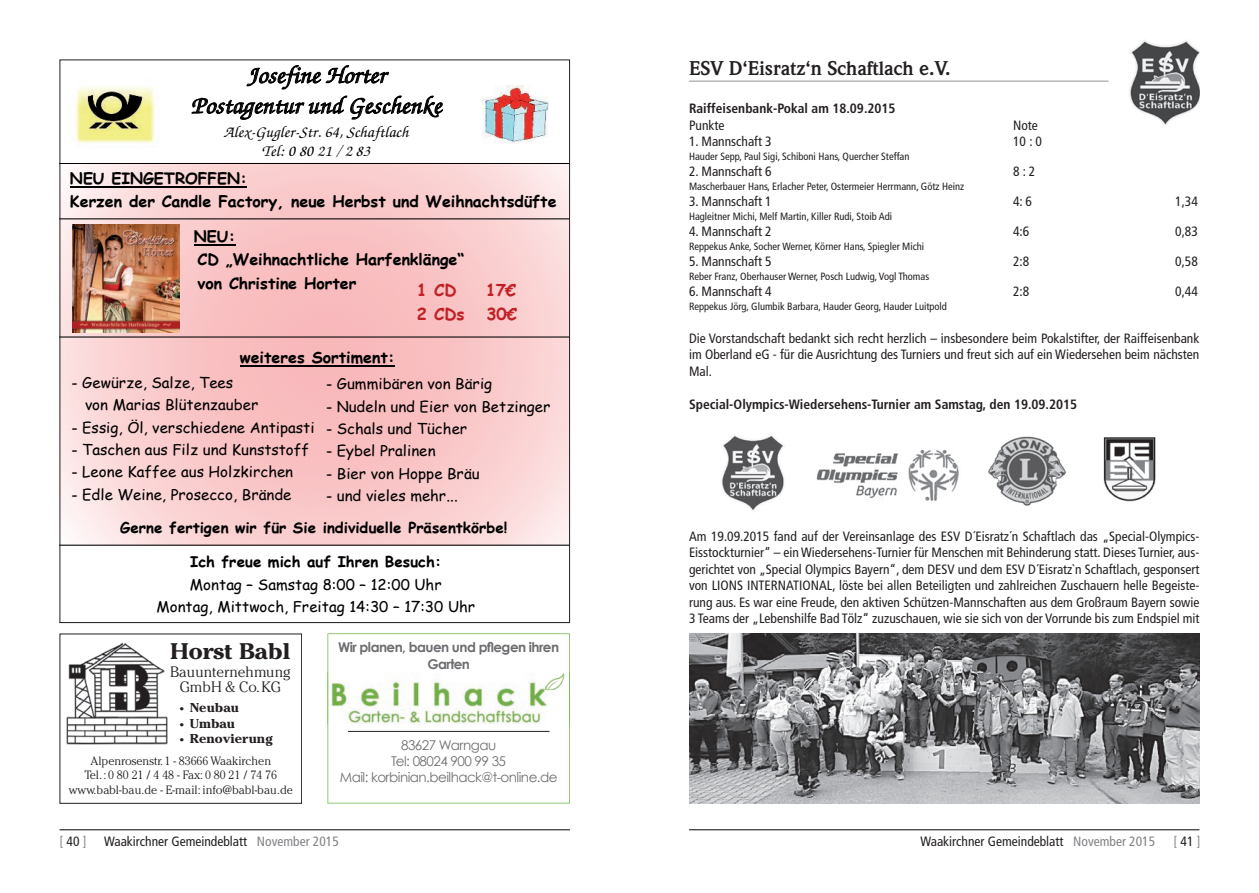
<style>
.page{position:relative;width:1259px;height:893px;background:#fff}
.page>*{position:absolute;margin:0;border:0;box-sizing:border-box;transform-origin:0 0}
.t1{font:italic 500 25.35px/30.5px "Zapf Chancery";color:#000;text-align:center}
.t2{font:700 22.5px "Cheltenham";color:#231f20;scale:1.07 1}
.t3{font:700 19.5px "Weidemann";color:#231f20}
.t4{font:italic 500 16.35px/19.8px "Zapf Chancery";letter-spacing:-.005em;color:#000;text-align:center}
.t5{font:700 16.35px "Comic Sans MS";color:#c12025}
.t6{font:700 15.75px/23.4px "Comic Sans MS";color:#000}
.t7{font:300 15px/15px "Cheltenham";color:#231f20;text-align:center}
.t8{font:14.85px/22.2px "Comic Sans MS";letter-spacing:.005em;color:#000}
.t9{font:700 14.85px "Comic Sans MS";color:#000}
.t10{font:condensed 13.5px/16.5px "Frutiger";color:#231f20;text-align:justify}
.t11{font:700 condensed 13.5px "Frutiger";color:#231f20}
.t12{font:13.5px/16.2px "Century Gothic";letter-spacing:-.04em;color:#6f7073;text-align:center}
.t13{font:700 13.5px/16.2px "Century Gothic";letter-spacing:-.04em;color:#6c6d70;text-align:center}
.t14{font:condensed 13.5px "Frutiger";color:#808285}
.t15{font:700 12.75px "Cheltenham";color:#231f20;scale:1.07 1}
.t16{font:300 12px/14.4px "Cheltenham";color:#231f20;text-align:center}
.t17{font:condensed 10.5px "Frutiger";color:#231f20}
.s1{font-family:"Helvetica";font-weight:300;font-size:9px}
.s2{color:#231f20}
.s3{color:#808285}
</style>
<div class="page">
<hr style="left:60px;top:829px;width:510px;height:1px;background:#231f20">
<hr style="left:689px;top:829px;width:510px;height:1px;background:#231f20">
<div style="left:60px;top:634px;width:242px;height:170px;border:1px solid #231f20"></div>
<img style="left:66px;top:643px;width:102px;height:102px">
<svg style="left:327px;top:633px;width:243px;height:170px"></svg>
<img style="left:327px;top:672px;width:243px;height:52px">
<hr style="left:348px;top:731px;width:201px;height:1px;background:#231f20">
<div style="left:546px;top:672px;width:21px;height:18px;background:#fff"></div>
<img style="left:545px;top:673px;width:23px;height:17px">
<img style="left:546px;top:673px;width:21px;height:17px">
<svg style="left:62px;top:84px;width:506px;height:461px"></svg>
<svg style="left:247px;top:65px;width:142px;height:24px"></svg>
<svg style="left:192px;top:96px;width:251px;height:24px"></svg>
<hr style="left:70px;top:186px;width:177px;height:1px;background:#000">
<svg style="left:62px;top:218px;width:506px;height:120px;background:#f3c1c2"></svg>
<hr style="left:194px;top:244px;width:41px;height:1px;background:#000">
<img style="left:65px;top:84px;width:99px;height:68px">
<img style="left:482px;top:85px;width:66px;height:58px">
<svg style="left:62px;top:545px;width:506px;height:1px"></svg>
<hr style="left:240px;top:365px;width:154px;height:2px;background:#000">
<hr style="left:60px;top:163px;width:509px;height:1px;background:#000">
<hr style="left:689px;top:81px;width:419px;height:1px;background:#939598">
<img style="left:1129px;top:39px;width:70px;height:86px">
<img style="left:689px;top:634px;width:510px;height:170px">
<img style="left:722px;top:435px;width:434px;height:76px">
<img style="left:72px;top:225px;width:108px;height:107px">
<h1 class="t1" style="left:191px;top:62px;width:252px">Josefine Horter<br>Postagentur und Geschenke</h1>
<p class="t4" style="left:223px;top:123px;width:187px">Alex-Gugler-Str. 64, Schaftlach<br>Tel: 0 80 21 /2 83</p>
<p class="t6" style="left:70px;top:166px;width:488px">NEU EINGETROFFEN:<br>Kerzen der Candle Factory, neue Herbst und Weihnachtsdüfte</p>
<p class="t6" style="left:194px;top:224px;width:272px">NEU:<br>CD „Weihnachtliche Harfenklänge“ von Christine Horter</p>
<p class="t5" style="left:417px;top:278px;width:41px">1 CD</p>
<p class="t5" style="left:486px;top:278px;width:32px">17€</p>
<p class="t5" style="left:417px;top:302px;width:49px">2 CDs</p>
<p class="t5" style="left:486px;top:302px;width:32px">30€</p>
<p class="t6" style="left:240px;top:345px;width:156px">weiteres Sortiment:</p>
<p class="t8" style="left:85px;top:371px;width:175px;text-indent:-14px">- Gewürze, Salze, Tees von Marias Blütenzauber</p>
<p class="t8" style="left:71px;top:416px;width:245px">- Essig, Öl, verschiedene Antipasti</p>
<p class="t8" style="left:71px;top:438px;width:239px">- Taschen aus Filz und Kunststoff</p>
<p class="t8" style="left:71px;top:460px;width:223px">- Leone Kaffee aus Holzkirchen</p>
<p class="t8" style="left:71px;top:483px;width:222px">- Edle Weine, Prosecco, Brände</p>
<p class="t9" style="left:120px;top:517px;width:388px">Gerne fertigen wir für Sie individuelle Präsentkörbe!</p>
<p class="t8" style="left:326px;top:372px;width:168px">- Gummibären von Bärig</p>
<p class="t8" style="left:326px;top:395px;width:226px">- Nudeln und Eier von Betzinger</p>
<p class="t8" style="left:326px;top:417px;width:143px">- Schals und Tücher</p>
<p class="t8" style="left:326px;top:439px;width:111px">- Eybel Pralinen</p>
<p class="t8" style="left:326px;top:462px;width:155px">- Bier von Hoppe Bräu</p>
<p class="t8" style="left:326px;top:484px;width:133px">- und vieles mehr...</p>
<p class="t9" style="left:190px;top:551px;width:252px">Ich freue mich auf Ihren Besuch:</p>
<p class="t8" style="left:156px;top:573px;width:320px;text-align:center">Montag – Samstag 8:00 – 12:00 Uhr<br>Montag, Mittwoch, Freitag 14:30 – 17:30 Uhr</p>
<h2 class="t2" style="left:170px;top:638px;width:114px">Horst Babl</h2>
<p class="t7" style="left:170px;top:664px;width:122px">Bauunternehmung<br>GmbH &amp; Co. KG</p>
<p class="t15" style="left:180px;top:700px;width:57px"><span class="s1">•</span> Neubau</p>
<p class="t15" style="left:180px;top:715px;width:53px"><span class="s1">•</span> Umbau</p>
<p class="t15" style="left:180px;top:730px;width:89px"><span class="s1">•</span> Renovierung</p>
<p class="t16" style="left:69px;top:754px;width:226px">Alpenrosenstr. 1 - 83666 Waakirchen<br>Tel. : 0 80 21 / 4 48 - Fax: 0 80 21 / 74 76 www.babl-bau.de - E-mail: info@babl-bau.de</p>
<p class="t13" style="left:338px;top:639px;width:222px">Wir planen, bauen und pflegen ihren<br>Garten</p>
<p class="t12" style="left:340px;top:737px;width:219px">83627 Warngau<br>Tel: 08024 900 99 35<br>Mail: korbinian.beilhack@t-online.de</p>
<h3 class="t3" style="left:689px;top:57px;width:263px">ESV D‘Eisratz‘n Schaftlach e.V.</h3>
<p class="t11" style="left:689px;top:100px;width:208px">Raiffeisenbank-Pokal am 18.09.2015</p>
<p class="t10" style="left:689px;top:117px;width:37px">Punkte</p>
<p class="t10" style="left:1013px;top:117px;width:26px">Note</p>
<p class="t10" style="left:689px;top:133px;width:84px">1. Mannschaft 3</p>
<p class="t10" style="left:1013px;top:133px;width:30px">10 : 0</p>
<p class="t17" style="left:689px;top:150px;width:222px">Hauder Sepp, Paul Sigi, Schiboni Hans, Quercher Steffan</p>
<p class="t10" style="left:689px;top:163px;width:84px">2. Mannschaft 6</p>
<p class="t10" style="left:1013px;top:163px;width:24px">8 : 2</p>
<p class="t17" style="left:689px;top:180px;width:277px">Mascherbauer Hans, Erlacher Peter, Ostermeier Herrmann, Götz Heinz</p>
<p class="t10" style="left:689px;top:193px;width:84px">3. Mannschaft 1</p>
<p class="t10" style="left:1013px;top:193px;width:20px">4: 6</p>
<p class="t10" style="left:1175px;top:193px;width:24px">1,34</p>
<p class="t17" style="left:689px;top:210px;width:205px">Hagleitner Michi, Melf Martin, Killer Rudi, Stoib Adi</p>
<p class="t10" style="left:689px;top:223px;width:84px">4. Mannschaft 2</p>
<p class="t10" style="left:1013px;top:223px;width:18px">4:6</p>
<p class="t10" style="left:1175px;top:223px;width:24px">0,83</p>
<p class="t17" style="left:689px;top:240px;width:237px">Reppekus Anke, Socher Werner, Körner Hans, Spiegler Michi</p>
<p class="t10" style="left:689px;top:253px;width:84px">5. Mannschaft 5</p>
<p class="t10" style="left:1013px;top:253px;width:18px">2:8</p>
<p class="t10" style="left:1175px;top:253px;width:24px">0,58</p>
<p class="t17" style="left:689px;top:270px;width:242px">Reber Franz, Oberhauser Werner, Posch Ludwig, Vogl Thomas</p>
<p class="t10" style="left:689px;top:283px;width:84px">6. Mannschaft 4</p>
<p class="t10" style="left:1013px;top:283px;width:18px">2:8</p>
<p class="t10" style="left:1175px;top:283px;width:24px">0,44</p>
<p class="t17" style="left:689px;top:300px;width:259px">Reppekus Jörg, Glumbik Barbara, Hauder Georg, Hauder Luitpold</p>
<p class="t10" style="left:689px;top:330px;width:512px">Die Vorstandschaft bedankt sich recht herzlich – insbesondere beim Pokalstifter, der Raiffeisenbank im Oberland eG - für die Ausrichtung des Turniers und freut sich auf ein Wiedersehen beim nächsten Mal.</p>
<p class="t11" style="left:689px;top:396px;width:390px">Special-Olympics-Wiedersehens-Turnier am Samstag, den 19.09.2015</p>
<p class="t10" style="left:689px;top:528px;width:512px">Am 19.09.2015 fand auf der Vereinsanlage des ESV D´Eisratz´n Schaftlach das „Special-Olympics-Eisstockturnier“ – ein Wiedersehens-Turnier für Menschen mit Behinderung statt. Dieses Turnier, aus&shy;gerichtet von „Special Olympics Bayern“, dem DESV und dem ESV D´Eisratz`n Schaftlach, gesponsert von LIONS INTERNATIONAL, löste bei allen Beteiligten und zahlreichen Zuschauern helle Begeiste&shy;rung aus. Es war eine Freude, den aktiven Schützen-Mannschaften aus dem Großraum Bayern sowie 3 Teams der „Lebenshilfe Bad Tölz“ zuzuschauen, wie sie sich von der Vorrunde bis zum Endspiel mit</p>
<p class="t14" style="left:60px;top:833px;width:29px">[<span class="s2">40</span>]</p>
<p class="t10" style="left:104px;top:833px;width:236px">Waakirchner Gemeindeblatt <span class="s3">November 2015</span></p>
<p class="t10" style="left:920px;top:833px;width:236px">Waakirchner Gemeindeblatt <span class="s3">November 2015</span></p>
<p class="t14" style="left:1173px;top:833px;width:29px">[<span class="s2">41</span>]</p>
</div>
